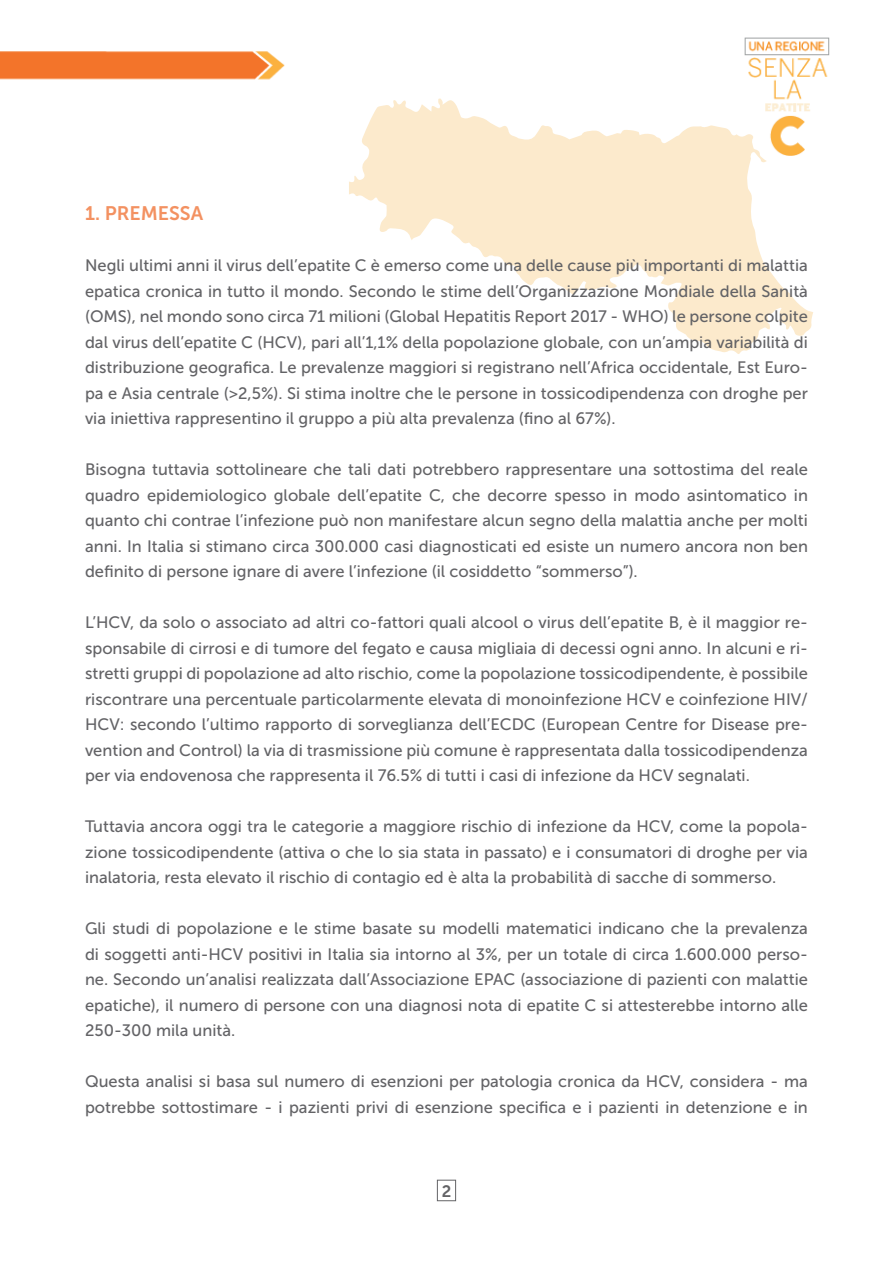
<style>
.page{position:relative;width:893px;height:1263px;background:#fff}
.page>*{position:absolute;margin:0;border:0;box-sizing:border-box;transform-origin:0 0}
.t1{font:19.5px "Museo Sans 700";color:#f39161}
.t2{font:16.5px/25.5px "Museo Sans 500";color:#636366;text-align:justify}
.t3{font:16.5px "Museo Sans 700";color:#636366}
</style>
<div class="page">
<img style="left:0;top:51px;width:285px;height:29px">
<img style="left:744px;top:37px;width:86px;height:61px">
<svg style="left:349px;top:98px;width:464px;height:256px;fill:#fcecd2"></svg>
<div style="left:437px;top:1180px;width:19px;height:21px;border:1px solid #636366"></div>
<p class="t1" style="left:85px;top:203px;width:120px">1. PREMESSA</p>
<p class="t2" style="left:85px;top:253px;width:724px">Negli ultimi anni il virus dell’epatite C è emerso come una delle cause più importanti di malattia epatica cronica in tutto il mondo. Secondo le stime dell’Organizzazione Mondiale della Sanità (OMS), nel mondo sono circa 71 milioni (Global Hepatitis Report 2017 - WHO) le persone colpite dal virus dell’epatite C (HCV), pari all’1,1% della popolazione globale, con un’ampia variabilità di distribuzione geografica. Le prevalenze maggiori si registrano nell’Africa occidentale, Est Euro&shy;pa e Asia centrale (&gt;2,5%). Si stima inoltre che le persone in tossicodipendenza con droghe per via iniettiva rappresentino il gruppo a più alta prevalenza (fino al 67%).</p>
<p class="t2" style="left:85px;top:457px;width:724px">Bisogna tuttavia sottolineare che tali dati potrebbero rappresentare una sottostima del reale quadro epidemiologico globale dell’epatite C, che decorre spesso in modo asintomatico in quanto chi contrae l’infezione può non manifestare alcun segno della malattia anche per molti anni. In Italia si stimano circa 300.000 casi diagnosticati ed esiste un numero ancora non ben definito di persone ignare di avere l’infezione (il cosiddetto “sommerso”).</p>
<p class="t2" style="left:85px;top:610px;width:724px">L’HCV, da solo o associato ad altri co-fattori quali alcool o virus dell’epatite B, è il maggior re&shy;sponsabile di cirrosi e di tumore del fegato e causa migliaia di decessi ogni anno. In alcuni e ri&shy;stretti gruppi di popolazione ad alto rischio, come la popolazione tossicodipendente, è possibile riscontrare una percentuale particolarmente elevata di monoinfezione HCV e coinfezione HIV/ HCV: secondo l’ultimo rapporto di sorveglianza dell’ECDC (European Centre for Disease pre&shy;vention and Control) la via di trasmissione più comune è rappresentata dalla tossicodipendenza per via endovenosa che rappresenta il 76.5% di tutti i casi di infezione da HCV segnalati.</p>
<p class="t2" style="left:85px;top:814px;width:724px">Tuttavia ancora oggi tra le categorie a maggiore rischio di infezione da HCV, come la popola&shy;zione tossicodipendente (attiva o che lo sia stata in passato) e i consumatori di droghe per via inalatoria, resta elevato il rischio di contagio ed è alta la probabilità di sacche di sommerso.</p>
<p class="t2" style="left:85px;top:916px;width:724px">Gli studi di popolazione e le stime basate su modelli matematici indicano che la prevalenza di soggetti anti-HCV positivi in Italia sia intorno al 3%, per un totale di circa 1.600.000 perso&shy;ne. Secondo un’analisi realizzata dall’Associazione EPAC (associazione di pazienti con malattie epatiche), il numero di persone con una diagnosi nota di epatite C si attesterebbe intorno alle 250-300 mila unità.</p>
<p class="t2" style="left:85px;top:1069px;width:724px">Questa analisi si basa sul numero di esenzioni per patologia cronica da HCV, considera - ma potrebbe sottostimare - i pazienti privi di esenzione specifica e i pazienti in detenzione e in</p>
<p class="t3" style="left:442px;top:1182px;width:11px">2</p>
</div>
